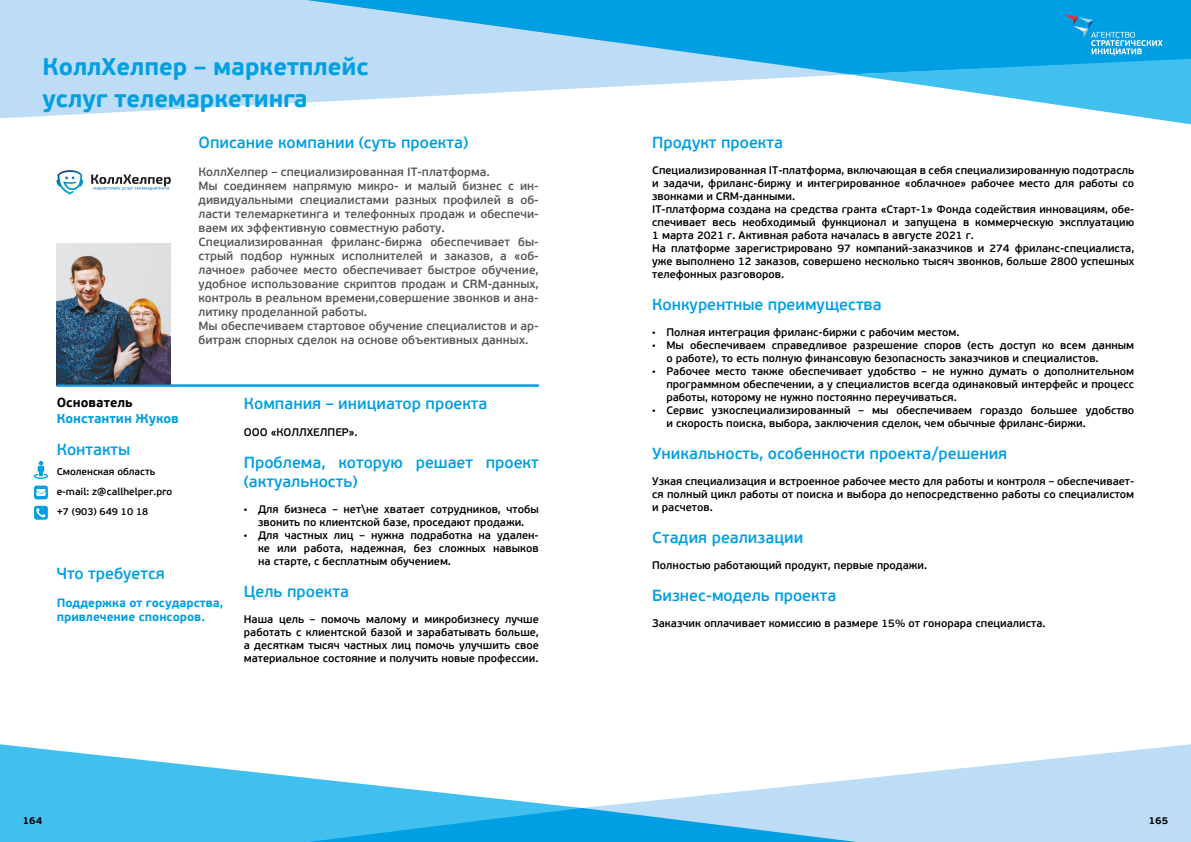
<style>
.page{position:relative;width:1191px;height:842px;background:#fff}
.page>*{position:absolute;margin:0;border:0;box-sizing:border-box;transform-origin:0 0}
.t1{font:700 24px/32px "PF Beau Sans Pro";color:#009fe3}
.t2{font:600 16px/19px "PF Beau Sans Pro";color:#009fe3}
.t3{font:700 13px "PF Beau Sans Pro";color:#009fe3}
.t4{font:700 13px "PF Beau Sans Pro";color:#000}
.t5{font:600 12px/14px "PF Beau Sans Pro";color:#575756}
.t6{font:700 12px/14px "PF Beau Sans Pro";color:#009fe3}
.t7{font:600 11px/13px "PF Beau Sans Pro";color:#000;text-align:justify}
.t8{font:600 10px/20px "PF Beau Sans Pro";color:#000}
.t9{font:700 10px "PF Beau Sans Pro";color:#000}
.s1{font-family:"Times New Roman";font-weight:400;font-size:10px}
</style>
<div class="page">
<svg style="left:0;top:744px;width:582px;height:98px;fill:#41c0f0"></svg>
<svg style="left:0;top:0;width:849px;height:119px;fill:#bcddf5"></svg>
<svg style="left:203px;top:0;width:988px;height:74px;background:#63bfec"></svg>
<svg style="left:583px;top:744px;width:608px;height:98px;fill:#bcddf5"></svg>
<svg style="left:194px;top:808px;width:776px;height:34px;background:#51bded"></svg>
<svg style="left:849px;top:14px;width:342px;height:111px"></svg>
<img style="left:57px;top:244px;width:113px;height:141px">
<img style="left:57px;top:170px;width:113px;height:25px">
<svg style="left:34px;top:506px;width:14px;height:14px"></svg>
<svg style="left:34px;top:486px;width:14px;height:13px"></svg>
<svg style="left:34px;top:461px;width:14px;height:18px"></svg>
<hr style="left:57px;top:385px;width:482px;height:2px;background:#009fe3">
<h1 class="t1" style="left:43px;top:51px;width:328px">КоллХелпер – маркетплейс услуг телемаркетинга</h1>
<h2 class="t2" style="left:198px;top:133px;width:271px">Описание компании (суть проекта)</h2>
<p class="t5" style="left:198px;top:165px;width:342px">КоллХелпер – специализированная IT-платформа.<br>Мы соединяем напрямую микро- и малый бизнес с ин&shy;дивидуальными специалистами разных профилей в об&shy;ласти телемаркетинга и телефонных продаж и обеспечи&shy;ваем их эффективную совместную работу.<br>Специализированная фриланс-биржа обеспечивает бы&shy;стрый подбор нужных исполнителей и заказов, а «об&shy;лачное» рабочее место обеспечивает быстрое обучение, удобное использование скриптов продаж и CRM-данных, контроль в реальном времени,совершение звонков и ана&shy;литику проделанной работы.<br>Мы обеспечиваем стартовое обучение специалистов и ар&shy;битраж спорных сделок на основе объективных данных.</p>
<p class="t4" style="left:57px;top:394px;width:78px">Основатель</p>
<p class="t3" style="left:57px;top:410px;width:124px">Константин Жуков</p>
<h2 class="t2" style="left:57px;top:440px;width:75px">Контакты</h2>
<p class="t8" style="left:57px;top:461px;width:117px">Смоленская область e-mail: z@callhelper.pro +7 (903) 649 10 18</p>
<h2 class="t2" style="left:57px;top:564px;width:110px">Что требуется</h2>
<p class="t6" style="left:57px;top:596px;width:168px">Поддержка от государства, привлечение спонсоров.</p>
<h2 class="t2" style="left:244px;top:394px;width:245px">Компания – инициатор проекта</h2>
<p class="t7" style="left:244px;top:426px;width:115px">ООО «КОЛЛХЕЛПЕР».</p>
<h2 class="t2" style="left:244px;top:453px;width:296px">Проблема, которую решает проект (актуальность)</h2>
<p class="t7" style="left:244px;top:503px;width:296px;text-align:center"><span class="s1">•</span> Для бизнеса – нет\не хватает сотрудников, чтобы звонить по клиентской базе, проседают продажи.</p>
<p class="t7" style="left:258px;top:529px;width:282px;text-indent:-14px"><span class="s1">•</span> Для частных лиц – нужна подработка на удален&shy;ке или работа, надежная, без сложных навыков на старте, с бесплатным обучением.</p>
<h2 class="t2" style="left:244px;top:582px;width:107px">Цель проекта</h2>
<p class="t7" style="left:244px;top:613px;width:296px">Наша цель – помочь малому и микробизнесу лучше работать с клиентской базой и зарабатывать больше, а десяткам тысяч частных лиц помочь улучшить свое материальное состояние и получить новые профессии.</p>
<h2 class="t2" style="left:652px;top:133px;width:132px">Продукт проекта</h2>
<p class="t7" style="left:652px;top:164px;width:483px;text-align:left">Специализированная IT-платформа, включающая в себя специализированную подотрасль и задачи, фриланс-биржу и интегрированное «облачное» рабочее место для работы со звонками и CRM-данными.<br>IT-платформа создана на средства гранта «Старт-1» Фонда содействия инновациям, обе&shy;спечивает весь необходимый функционал и запущена в коммерческую эксплуатацию 1 марта 2021 г. Активная работа началась в августе 2021 г.<br>На платформе зарегистрировано 97 компаний-заказчиков и 274 фриланс-специалиста, уже выполнено 12 заказов, совершено несколько тысяч звонков, больше 2800 успешных телефонных разговоров.</p>
<h2 class="t2" style="left:652px;top:295px;width:231px">Конкурентные преимущества</h2>
<p class="t7" style="left:652px;top:326px;width:309px"><span class="s1">•</span> Полная интеграция фриланс-биржи с рабочим местом.</p>
<p class="t7" style="left:666px;top:339px;width:469px;text-indent:-14px"><span class="s1">•</span> Мы обеспечиваем справедливое разрешение споров (есть доступ ко всем данным о работе), то есть полную финансовую безопасность заказчиков и специалистов.</p>
<p class="t7" style="left:666px;top:365px;width:469px;text-indent:-14px"><span class="s1">•</span> Рабочее место также обеспечивает удобство – не нужно думать о дополнительном программном обеспечении, а у специалистов всегда одинаковый интерфейс и процесс работы, которому не нужно постоянно переучиваться.</p>
<p class="t7" style="left:666px;top:404px;width:469px;text-indent:-14px"><span class="s1">•</span> Сервис узкоспециализированный – мы обеспечиваем гораздо большее удобство и скорость поиска, выбора, заключения сделок, чем обычные фриланс-биржи.</p>
<h2 class="t2" style="left:652px;top:444px;width:356px">Уникальность, особенности проекта/решения</h2>
<p class="t7" style="left:652px;top:475px;width:483px">Узкая специализация и встроенное рабочее место для работы и контроля – обеспечивает&shy;ся полный цикл работы от поиска и выбора до непосредственно работы со специалистом и расчетов.</p>
<h2 class="t2" style="left:652px;top:528px;width:153px">Стадия реализации</h2>
<p class="t7" style="left:652px;top:559px;width:276px">Полностью работающий продукт, первые продажи.</p>
<h2 class="t2" style="left:652px;top:586px;width:185px">Бизнес-модель проекта</h2>
<p class="t7" style="left:652px;top:617px;width:395px">Заказчик оплачивает комиссию в размере 15% от гонорара специалиста.</p>
<p class="t9" style="left:23px;top:814px;width:21px">164</p>
<p class="t9" style="left:1148px;top:814px;width:21px">165</p>
</div>
